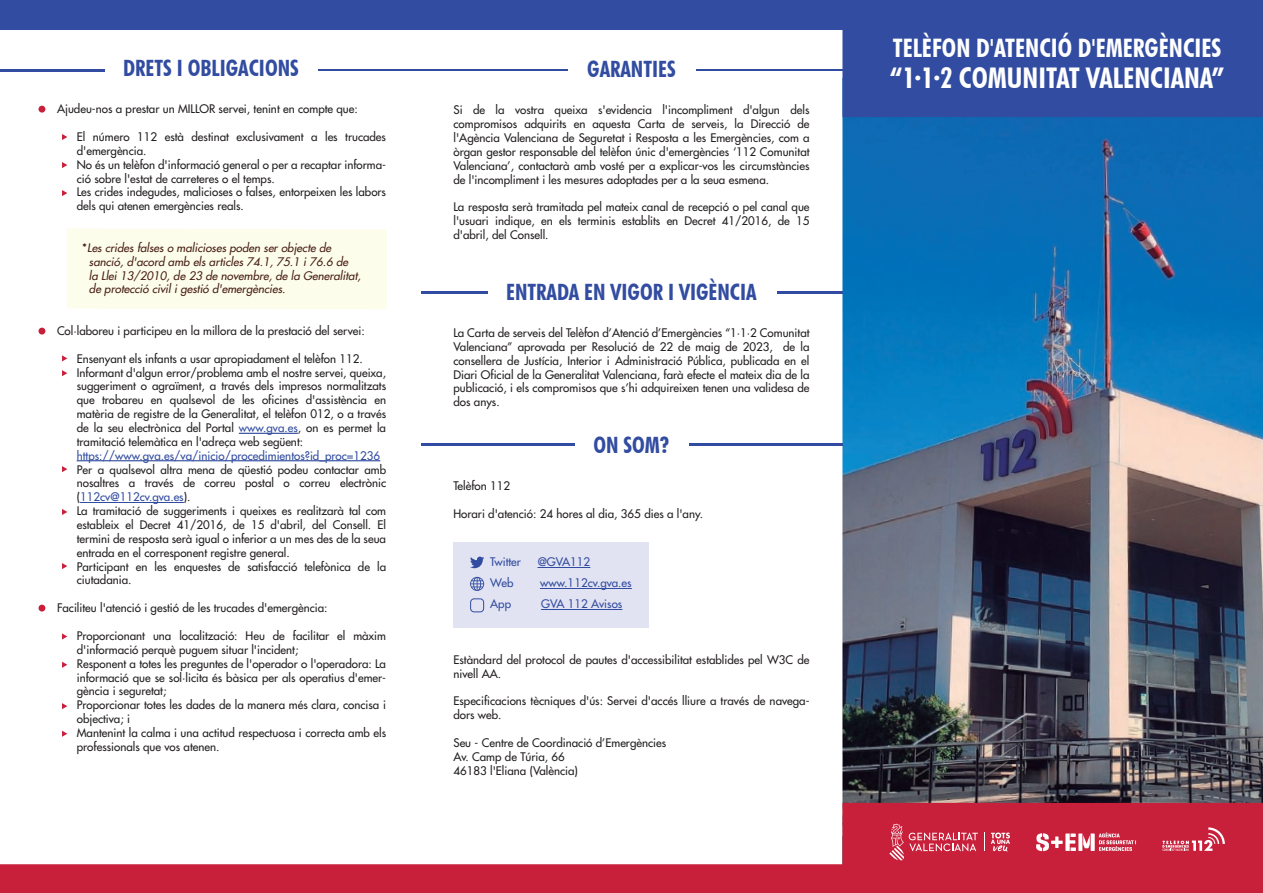
<style>
.page{position:relative;width:1263px;height:893px;background:#fff}
.page>*{position:absolute;margin:0;border:0;box-sizing:border-box;transform-origin:0 0}
.t1{font:700 condensed 28.5px "Futura BT";color:#fff}
.t2{font:700 condensed 25.5px "Futura BT";color:#fff}
.t3{font:700 condensed 22.5px "Futura BT";color:#314ca0}
.t4{font:11.55px/13.8px "Futura";color:#231f20}
.t5{font:italic 500 11.55px/13.8px "Futura";color:#481e14}
.t6{font:11.55px "Futura";color:#314ca0}
.s1{font-weight:400;font-style:normal}
.s2{font-family:"Times New Roman"}
.s3{color:#314ca0}
</style>
<div class="page">
<div style="left:67px;top:228px;width:320px;height:81px;background:#fdfdec"></div>
<div style="left:453px;top:542px;width:196px;height:86px;background:#e2e3f2"></div>
<img style="left:842px;top:117px;width:421px;height:686px">
<div style="left:842px;top:0;width:421px;height:117px;background:#314ca0"></div>
<svg style="left:0;top:803px;width:1263px;height:90px;fill:#c81f3b"></svg>
<svg style="left:1036px;top:832px;width:100px;height:19px"></svg>
<svg style="left:889px;top:823px;width:89px;height:37px;background:#d04159"></svg>
<svg style="left:984px;top:833px;width:1px;height:18px"></svg>
<svg style="left:991px;top:832px;width:19px;height:19px"></svg>
<svg style="left:1162px;top:827px;width:63px;height:24px;background:#d34d63"></svg>
<svg style="left:239px;top:433px;width:59px;height:1px"></svg>
<svg style="left:77px;top:461px;width:303px;height:1px"></svg>
<svg style="left:80px;top:502px;width:104px;height:1px"></svg>
<svg style="left:538px;top:567px;width:52px;height:1px"></svg>
<svg style="left:540px;top:588px;width:92px;height:1px"></svg>
<svg style="left:541px;top:609px;width:81px;height:1px"></svg>
<svg style="left:470px;top:556px;width:14px;height:12px"></svg>
<svg style="left:470px;top:598px;width:14px;height:14px"></svg>
<svg style="left:470px;top:577px;width:14px;height:14px"></svg>
<hr style="left:0;top:69px;width:105px;height:2px;background:#314ca0">
<hr style="left:318px;top:69px;width:249px;height:2px;background:#314ca0">
<hr style="left:696px;top:69px;width:146px;height:2px;background:#314ca0">
<hr style="left:421px;top:291px;width:67px;height:2px;background:#314ca0">
<hr style="left:777px;top:291px;width:65px;height:2px;background:#314ca0">
<hr style="left:421px;top:443px;width:153px;height:2px;background:#314ca0">
<hr style="left:689px;top:443px;width:153px;height:2px;background:#314ca0">
<div style="left:39px;top:106px;width:6px;height:7px;background:#c81f3b;border-radius:50%"></div>
<svg style="left:39px;top:328px;width:6px;height:6px"></svg>
<svg style="left:39px;top:605px;width:6px;height:6px"></svg>
<svg style="left:62px;top:134px;width:5px;height:6px"></svg>
<svg style="left:62px;top:162px;width:5px;height:6px"></svg>
<svg style="left:62px;top:633px;width:5px;height:7px"></svg>
<svg style="left:62px;top:662px;width:5px;height:6px"></svg>
<svg style="left:62px;top:703px;width:5px;height:6px"></svg>
<svg style="left:62px;top:731px;width:5px;height:6px"></svg>
<svg style="left:62px;top:190px;width:5px;height:6px"></svg>
<svg style="left:62px;top:355px;width:5px;height:214px"></svg>
<div style="left:0;top:0;width:1263px;height:30px;background:#314ca0"></div>
<h3 class="t3" style="left:123px;top:54px;width:177px">DRETS I OBLIGACIONS</h3>
<p class="t4" style="left:30px;top:102px;width:329px">• Ajudeu-nos a prestar un MILLOR servei, tenint en compte que:</p>
<p class="t4" style="left:77px;top:130px;width:311px;text-indent:-21px">- El número 112 està destinat exclusivament a les trucades d'emergència.</p>
<p class="t4" style="left:77px;top:158px;width:311px;text-indent:-21px">- No és un telèfon d'informació general o per a recaptar informa&shy;ció sobre l'estat de carreteres o el temps.</p>
<p class="t4" style="left:77px;top:185px;width:311px;text-indent:-21px">- Les crides indegudes, malicioses o falses, entorpeixen les labors dels qui atenen emergències reals.</p>
<p class="t5" style="left:89px;top:241px;width:273px;text-indent:-7px"><span class="s1">*</span>Les crides falses o malicioses poden ser objecte de sanció, d'acord amb els articles 74.1, 75.1 i 76.6 de<br>la Llei 13/2010, de 23 de novembre, de la Generalitat, de protecció civil i gestió d'emergències.</p>
<p class="t4" style="left:30px;top:324px;width:336px">• Col·laboreu i participeu en la millora de la prestació del servei:</p>
<p class="t4" style="left:77px;top:352px;width:311px;text-indent:-21px"><span class="s2">▪</span> Ensenyant els infants a usar apropiadament el telèfon 112.<br>Informant d'algun error/problema amb el nostre servei, queixa, suggeriment o agraïment, a través dels impresos normalitzats que trobareu en qualsevol de les oficines d'assistència en matèria de registre de la Generalitat, el telèfon 012, o a través de la seu electrònica del Portal <span class="s3">www.gva.es</span>, on es permet la tramitació telemàtica en l'adreça web següent:</p>
<p class="t6" style="left:77px;top:448px;width:305px">https://www.gva.es/va/inicio/procedimientos?id_proc=1236</p>
<p class="t4" style="left:77px;top:462px;width:311px;text-align:justify;text-indent:-21px"><span class="s2">▪</span> Per a qualsevol altra mena de qüestió podeu contactar amb nosaltres a través de correu postal o correu electrònic (<span class="s3">112cv@112cv.gva.es</span>).</p>
<p class="t4" style="left:77px;top:504px;width:311px;text-align:justify;text-indent:-21px"><span class="s2">▪</span> La tramitació de suggeriments i queixes es realitzarà tal com estableix el Decret 41/2016, de 15 d'abril, del Consell. El termini de resposta serà igual o inferior a un mes des de la seua entrada en el corresponent registre general.</p>
<p class="t4" style="left:77px;top:559px;width:311px;text-indent:-21px"><span class="s2">▪</span> Participant en les enquestes de satisfacció telefònica de la ciutadania.</p>
<p class="t4" style="left:30px;top:601px;width:299px">• Faciliteu l'atenció i gestió de les trucades d'emergència:</p>
<p class="t4" style="left:77px;top:629px;width:311px;text-indent:-21px"><span class="s2">▪</span> Proporcionant una localització: Heu de facilitar el màxim d'informació perquè puguem situar l'incident;</p>
<p class="t4" style="left:77px;top:656px;width:311px;text-align:justify;text-indent:-21px"><span class="s2">▪</span> Responent a totes les preguntes de l'operador o l'operadora: La informació que se sol·licita és bàsica per als operatius d'emer&shy;gència i seguretat;</p>
<p class="t4" style="left:77px;top:698px;width:311px;text-indent:-21px"><span class="s2">▪</span> Proporcionar totes les dades de la manera més clara, concisa i objectiva; i</p>
<p class="t4" style="left:77px;top:726px;width:311px;text-indent:-21px"><span class="s2">▪</span> Mantenint la calma i una actitud respectuosa i correcta amb els professionals que vos atenen.</p>
<h3 class="t3" style="left:587px;top:55px;width:90px">GARANTIES</h3>
<p class="t4" style="left:453px;top:103px;width:358px;text-align:justify">Si de la vostra queixa s'evidencia l'incompliment d'algun dels compromisos adquirits en aquesta Carta de serveis, la Direcció de l'Agència Valenciana de Seguretat i Resposta a les Emergències, com a òrgan gestor responsable del telèfon únic d'emergències ‘112 Comunitat Valenciana’, contactarà amb vosté per a explicar-vos les circumstàncies de l'incompliment i les mesures adoptades per a la seua esmena.</p>
<p class="t4" style="left:453px;top:200px;width:358px;text-align:justify">La resposta serà tramitada pel mateix canal de recepció o pel canal que l'usuari indique, en els terminis establits en Decret 41/2016, de 15 d'abril, del Consell.</p>
<h3 class="t3" style="left:506px;top:278px;width:252px">ENTRADA EN VIGOR I VIGÈNCIA</h3>
<p class="t4" style="left:453px;top:326px;width:358px;text-align:justify">La Carta de serveis del Telèfon d’Atenció d’Emergències “1·1·2 Comunitat Valenciana” aprovada per Resolució de 22 de maig de 2023, de la consellera de Justícia, Interior i Administració Pública, publicada en el Diari Oficial de la Generalitat Valenciana, farà efecte el mateix dia de la publicació, i els compromisos que s’hi adquireixen tenen una validesa de dos anys.</p>
<h3 class="t3" style="left:593px;top:431px;width:78px">ON SOM?</h3>
<p class="t4" style="left:453px;top:479px;width:58px">Telèfon 112</p>
<p class="t4" style="left:453px;top:507px;width:251px">Horari d'atenció: 24 hores al dia, 365 dies a l'any.</p>
<p class="t6" style="left:490px;top:555px;width:32px">Twitter</p>
<p class="t6" style="left:538px;top:555px;width:54px">@GVA112</p>
<p class="t6" style="left:490px;top:576px;width:25px">Web</p>
<p class="t6" style="left:540px;top:576px;width:93px">www.112cv.gva.es</p>
<p class="t6" style="left:490px;top:597px;width:22px">App</p>
<p class="t6" style="left:541px;top:597px;width:83px">GVA 112 Avisos</p>
<p class="t4" style="left:453px;top:653px;width:357px">Estàndard del protocol de pautes d'accessibilitat establides pel W3C de nivell AA.</p>
<p class="t4" style="left:453px;top:694px;width:358px">Especificacions tècniques d'ús: Servei d'accés lliure a través de navega&shy;dors web.</p>
<p class="t4" style="left:453px;top:736px;width:214px">Seu - Centre de Coordinació d’Emergències<br>Av. Camp de Túria, 66<br>46183 l'Eliana (València)</p>
<h2 class="t2" style="left:893px;top:32px;width:330px">TELÈFON D'ATENCIÓ D'EMERGÈNCIES</h2>
<h1 class="t1" style="left:890px;top:61px;width:336px">“1·1·2 COMUNITAT VALENCIANA”</h1>
</div>
